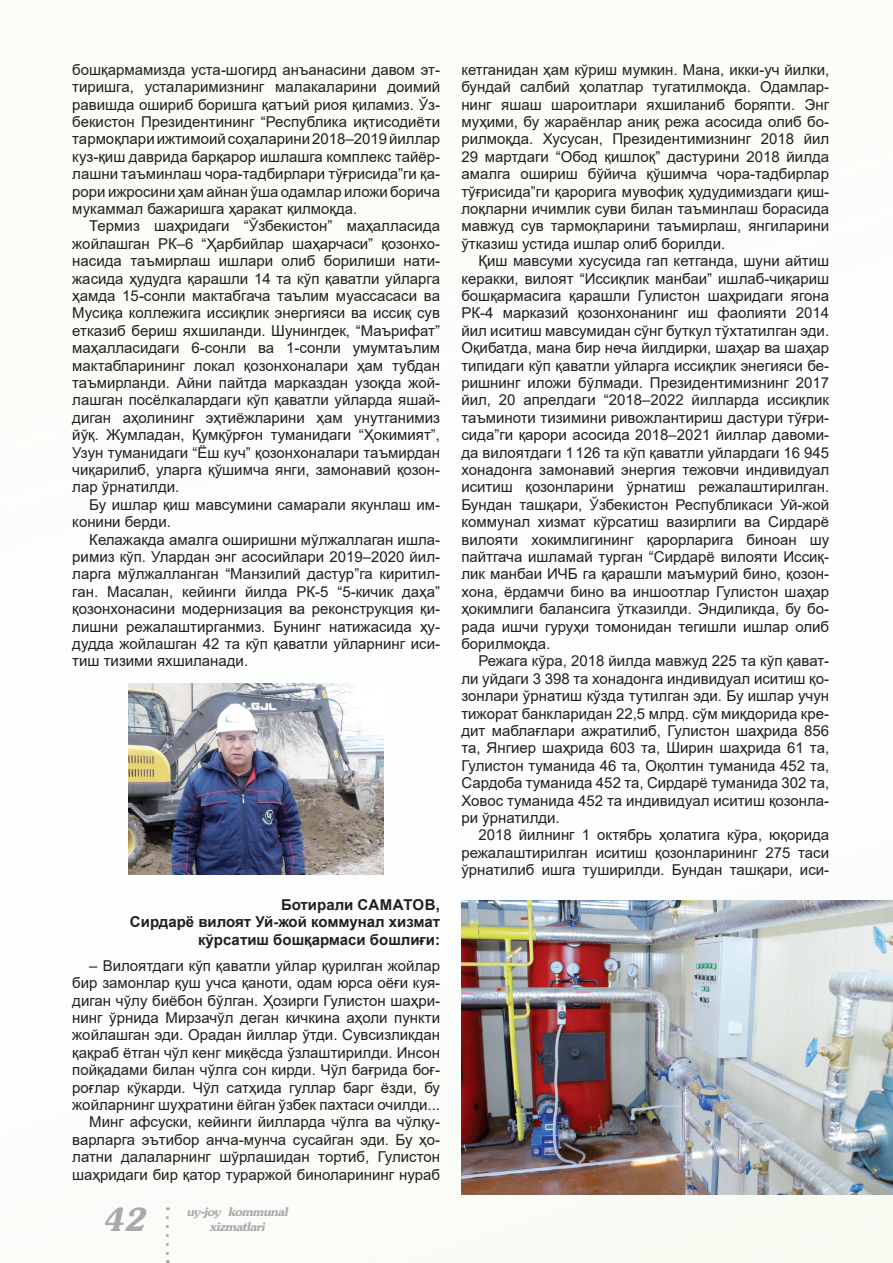
<style>
.page{position:relative;width:893px;height:1263px;background:#fff}
.page>*{position:absolute;margin:0;border:0;box-sizing:border-box;transform-origin:0 0}
.t1{font:italic 700 31.5px "AG Souvenir";color:#a8a9ad}
.t2{font:15px/17.4px "Arial";color:#231f20;text-align:justify}
.t3{font:700 15px "Arial";color:#231f20}
.t4{font:italic 700 12px "AG Souvenir";letter-spacing:-.03em;color:#a8a9ad}
</style>
<div class="page">
<img style="left:128px;top:683px;width:765px;height:580px">
<img style="left:461px;top:900px;width:432px;height:295px">
<img style="left:129px;top:683px;width:255px;height:192px">
<svg style="left:166px;top:1217px;width:3px;height:46px"></svg>
<p class="t2" style="left:72px;top:61px;width:369px">бошқармамизда уста-шогирд анъанасини давом эт&shy;тиришга, усталаримизнинг малакаларини доимий равишда ошириб боришга қатъий риоя қиламиз. Ўз&shy;бекистон Президентининг “Республика иқтисодиёти тармоқлари ижтимоий соҳаларини 2018–2019 йиллар куз-қиш даврида барқарор ишлашга комплекс тайёр&shy;лашни таъминлаш чора-тадбирлари тўғрисида”ги қа&shy;рори ижросини ҳам айнан ўша одамлар иложи борича мукаммал бажаришга ҳаракат қилмоқда.</p>
<p class="t2" style="left:72px;top:217px;width:369px;text-indent:17px">Термиз шаҳридаги “Ўзбекистон” маҳалласида жойлашган РК–6 “Ҳарбийлар шаҳарчаси” қозонхо&shy;насида таъмирлаш ишлари олиб борилиши нати&shy;жасида ҳудудга қарашли 14 та кўп қаватли уйларга ҳамда 15-сонли мактабгача таълим муассасаси ва Мусиқа коллежига иссиқлик энергияси ва иссиқ сув етказиб бериш яхшиланди. Шунингдек, “Маърифат” маҳалласидаги 6-сонли ва 1-сонли умумтаълим мактабларининг локал қозонхоналари ҳам тубдан таъмирланди. Айни пайтда марказдан узоқда жой&shy;лашган посёлкалардаги кўп қаватли уйларда яшай&shy;диган аҳолининг эҳтиёжларини ҳам унутганимиз йўқ. Жумладан, Қумқўрғон туманидаги “Ҳокимият”, Узун туманидаги “Ёш куч” қозонхоналари таъмирдан чиқарилиб, уларга қўшимча янги, замонавий қозон&shy;лар ўрнатилди.</p>
<p class="t2" style="left:72px;top:496px;width:369px;text-indent:17px">Бу ишлар қиш мавсумини самарали якунлаш им&shy;конини берди.</p>
<p class="t2" style="left:72px;top:530px;width:369px;text-indent:17px">Келажакда амалга оширишни мўлжаллаган ишла&shy;римиз кўп. Улардан энг асосийлари 2019–2020 йил&shy;ларга мўлжалланган “Манзилий дастур”га киритил&shy;ган. Масалан, кейинги йилда РК-5 “5-кичик даҳа” қозонхонасини модернизация ва реконструкция қи&shy;лишни режалаштирганмиз. Бунинг натижасида ҳу&shy;дудда жойлашган 42 та кўп қаватли уйларнинг иси&shy;тиш тизими яхшиланади.</p>
<p class="t3" style="left:281px;top:894px;width:161px">Ботирали САМАТОВ,</p>
<p class="t3" style="left:130px;top:911px;width:312px">Сирдарё вилоят Уй-жой коммунал хизмат</p>
<p class="t3" style="left:198px;top:929px;width:243px">кўрсатиш бошқармаси бошлиғи:</p>
<p class="t2" style="left:72px;top:957px;width:369px;text-indent:17px">– Вилоятдаги кўп қаватли уйлар қурилган жойлар бир замонлар қуш учса қаноти, одам юрса оёғи куя&shy;диган чўлу биёбон бўлган. Ҳозирги Гулистон шаҳри&shy;нинг ўрнида Мирзачўл деган кичкина аҳоли пункти жойлашган эди. Орадан йиллар ўтди. Сувсизликдан қақраб ётган чўл кенг миқёсда ўзлаштирилди. Инсон пойқадами билан чўлга сон кирди. Чўл бағрида боғ&shy;роғлар кўкарди. Чўл сатҳида гуллар барг ёзди, бу жойларнинг шуҳратини ёйган ўзбек пахтаси очилди...</p>
<p class="t2" style="left:72px;top:1113px;width:369px;text-indent:17px">Минг афсуски, кейинги йилларда чўлга ва чўлқу&shy;варларга эътибор анча-мунча сусайган эди. Бу ҳо&shy;латни далаларнинг шўрлашидан тортиб, Гулистон шаҳридаги бир қатор тураржой биноларининг нураб</p>
<h1 class="t1" style="left:104px;top:1202px;width:44px">42</h1>
<p class="t4" style="left:187px;top:1205px;width:102px">uy-joy kommunal</p>
<p class="t4" style="left:210px;top:1220px;width:57px">xizmatlari</p>
<p class="t2" style="left:461px;top:61px;width:369px">кетганидан ҳам кўриш мумкин. Мана, икки-уч йилки, бундай салбий ҳолатлар тугатилмоқда. Одамлар&shy;нинг яшаш шароитлари яхшиланиб боряпти. Энг муҳими, бу жараёнлар аниқ режа асосида олиб бо&shy;рилмоқда. Хусусан, Президентимизнинг 2018 йил 29 мартдаги “Обод қишлоқ” дастурини 2018 йилда амалга ошириш бўйича қўшимча чора-тадбирлар тўғрисида”ги қарорига мувофиқ ҳудудимиздаги қиш&shy;лоқларни ичимлик суви билан таъминлаш борасида мавжуд сув тармоқларини таъмирлаш, янгиларини ўтказиш устида ишлар олиб борилди.</p>
<p class="t2" style="left:461px;top:252px;width:369px;text-indent:17px">Қиш мавсуми хусусида гап кетганда, шуни айтиш керакки, вилоят “Иссиқлик манбаи” ишлаб-чиқариш бошқармасига қарашли Гулистон шаҳридаги ягона РК-4 марказий қозонхонанинг иш фаолияти 2014 йил иситиш мавсумидан сўнг буткул тўхтатилган эди.<br>Оқибатда, мана бир неча йилдирки, шаҳар ва шаҳар типидаги кўп қаватли уйларга иссиқлик энегияси бе&shy;ришнинг иложи бўлмади. Президентимизнинг 2017 йил, 20 апрелдаги “2018–2022 йилларда иссиқлик таъминоти тизимини ривожлантириш дастури тўғри&shy;сида”ги қарори асосида 2018–2021 йиллар давоми&shy;да вилоятдаги 1 126 та кўп қаватли уйлардаги 16 945 хонадонга замонавий энергия тежовчи индивидуал иситиш қозонларини ўрнатиш режалаштирилган.<br>Бундан ташқари, Ўзбекистон Республикаси Уй-жой коммунал хизмат кўрсатиш вазирлиги ва Сирдарё вилояти хокимлигининг қарорларига биноан шу пайтгача ишламай турган “Сирдарё вилояти Иссиқ&shy;лик манбаи ИЧБ га қарашли маъмурий бино, қозон&shy;хона, ёрдамчи бино ва иншоотлар Гулистон шаҳар ҳокимлиги балансига ўтказилди. Эндиликда, бу бо&shy;рада ишчи гуруҳи томонидан тегишли ишлар олиб борилмоқда.</p>
<p class="t2" style="left:461px;top:652px;width:369px;text-indent:17px">Режага кўра, 2018 йилда мавжуд 225 та кўп қават&shy;ли уйдаги 3 398 та хонадонга индивидуал иситиш қо&shy;зонлари ўрнатиш кўзда тутилган эди. Бу ишлар учун тижорат банкларидан 22,5 млрд. сўм миқдорида кре&shy;дит маблағлари ажратилиб, Гулистон шаҳрида 856 та, Янгиер шаҳрида 603 та, Ширин шаҳрида 61 та, Гулистон туманида 46 та, Оқолтин туманида 452 та, Сардоба туманида 452 та, Сирдарё туманида 302 та, Ховос туманида 452 та индивидуал иситиш қозонла&shy;ри ўрнатилди.</p>
<p class="t2" style="left:461px;top:826px;width:369px;text-indent:17px">2018 йилнинг 1 октябрь ҳолатига кўра, юқорида режалаштирилган иситиш қозонларининг 275 таси ўрнатилиб ишга туширилди. Бундан ташқари, иси-</p>
</div>
